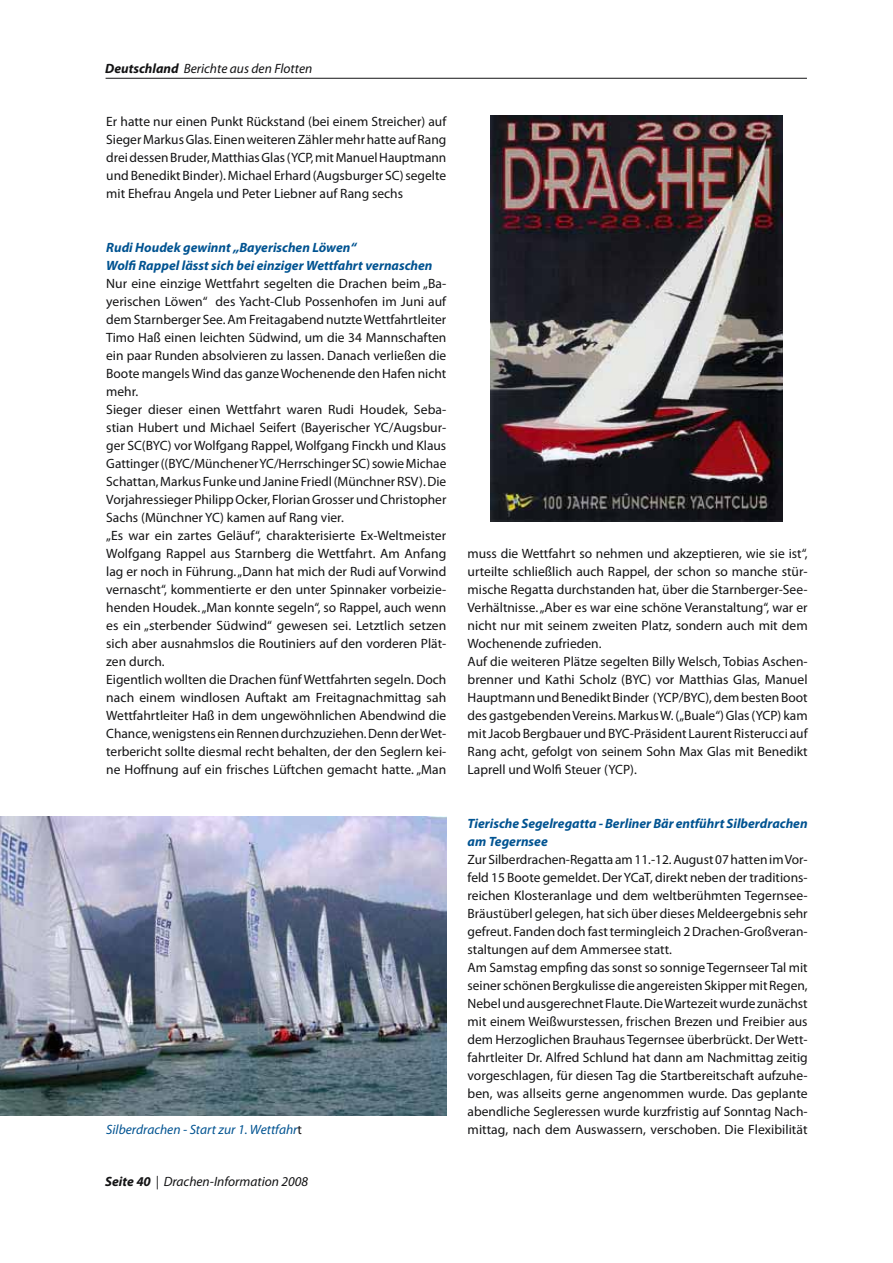
<style>
.page{position:relative;width:893px;height:1263px;background:#fff}
.page>*{position:absolute;margin:0;border:0;box-sizing:border-box;transform-origin:0 0}
.t1{font:13.5px/18px "Myriad Pro";color:#131314}
.t2{font:italic 700 13.5px/18px "Myriad Pro";color:#005391}
.t3{font:italic 13.5px "Myriad Pro";color:#131314}
.t4{font:italic 13.5px "Myriad Pro";color:#005391}
.s1{font-weight:700}
.s2{font-style:normal;color:#131314}
</style>
<div class="page">
<hr style="left:106px;top:78px;width:701px;height:1px;background:#131314">
<img style="left:490px;top:115px;width:292px;height:407px">
<img style="left:0;top:816px;width:446px;height:300px">
<p class="t3" style="left:105px;top:63px;width:209px"><span class="s1">Deutschland</span> Berichte aus den Flotten</p>
<p class="t1" style="left:106px;top:114px;width:342px;text-align:justify">Er hatte nur einen Punkt Rückstand (bei einem Streicher) auf Sieger Markus Glas. Einen weiteren Zähler mehr hatte auf Rang drei dessen Bruder, Matthias Glas (YCP, mit Manuel Hauptmann und Benedikt Binder). Michael Erhard (Augsburger SC) segelte mit Ehefrau Angela und Peter Liebner auf Rang sechs</p>
<p class="t2" style="left:106px;top:240px;width:328px">Rudi Houdek gewinnt „Bayerischen Löwen“<br>Wolfi Rappel lässt sich bei einziger Wettfahrt vernaschen</p>
<p class="t1" style="left:106px;top:275px;width:342px">Nur eine einzige Wettfahrt segelten die Drachen beim „Ba&shy;yerischen Löwen“ des Yacht-Club Possenhofen im Juni auf dem Starnberger See. Am Freitagabend nutzte Wettfahrtleiter Timo Haß einen leichten Südwind, um die 34 Mannschaften ein paar Runden absolvieren zu lassen. Danach verließen die Boote mangels Wind das ganze Wochenende den Hafen nicht mehr.<br>Sieger dieser einen Wettfahrt waren Rudi Houdek, Seba&shy;stian Hubert und Michael Seifert (Bayerischer YC/Augsbur&shy;ger SC(BYC) vor Wolfgang Rappel, Wolfgang Finckh und Klaus Gattinger ((BYC/Münchener YC/Herrschinger SC) sowie Michae Schattan, Markus Funke und Janine Friedl (Münchner RSV). Die Vorjahressieger Philipp Ocker, Florian Grosser und Christopher Sachs (Münchner YC) kamen auf Rang vier.<br>„Es war ein zartes Geläuf“, charakterisierte Ex-Weltmeister Wolfgang Rappel aus Starnberg die Wettfahrt. Am Anfang lag er noch in Führung. „Dann hat mich der Rudi auf Vorwind vernascht“, kommentierte er den unter Spinnaker vorbeizie&shy;henden Houdek. „Man konnte segeln“, so Rappel, auch wenn es ein „sterbender Südwind“ gewesen sei. Letztlich setzen sich aber ausnahmslos die Routiniers auf den vorderen Plät&shy;zen durch.<br>Eigentlich wollten die Drachen fünf Wettfahrten segeln. Doch nach einem windlosen Auftakt am Freitagnachmittag sah Wettfahrtleiter Haß in dem ungewöhnlichen Abendwind die Chance, wenigstens ein Rennen durchzuziehen. Denn der Wet&shy;terbericht sollte diesmal recht behalten, der den Seglern kei&shy;ne Hoffnung auf ein frisches Lüftchen gemacht hatte. „Man</p>
<p class="t1" style="left:467px;top:545px;width:342px">muss die Wettfahrt so nehmen und akzeptieren, wie sie ist“, urteilte schließlich auch Rappel, der schon so manche stür&shy;mische Regatta durchstanden hat, über die Starnberger-See-Verhältnisse. „Aber es war eine schöne Veranstaltung“, war er nicht nur mit seinem zweiten Platz, sondern auch mit dem Wochenende zufrieden.<br>Auf die weiteren Plätze segelten Billy Welsch, Tobias Aschen&shy;brenner und Kathi Scholz (BYC) vor Matthias Glas, Manuel Hauptmann und Benedikt Binder (YCP/BYC), dem besten Boot des gastgebenden Vereins. Markus W. („Buale“) Glas (YCP) kam mit Jacob Bergbauer und BYC-Präsident Laurent Risterucci auf Rang acht, gefolgt von seinem Sohn Max Glas mit Benedikt Laprell und Wolfi Steuer (YCP).</p>
<p class="t2" style="left:468px;top:815px;width:342px">Tierische Segelregatta - Berliner Bär entführt Silberdrachen am Tegernsee</p>
<p class="t1" style="left:467px;top:851px;width:342px">Zur Silberdrachen-Regatta am 11.-12. August 07 hatten im Vor&shy;feld 15 Boote gemeldet. Der YCaT, direkt neben der traditions&shy;reichen Klosteranlage und dem weltberühmten Tegernsee-Bräustüberl gelegen, hat sich über dieses Meldeergebnis sehr gefreut. Fanden doch fast termingleich 2 Drachen-Großveran&shy;staltungen auf dem Ammersee statt.<br>Am Samstag empfing das sonst so sonnige Tegernseer Tal mit seiner schönen Bergkulisse die angereisten Skipper mit Regen, Nebel und ausgerechnet Flaute. Die Wartezeit wurde zunächst mit einem Weißwurstessen, frischen Brezen und Freibier aus dem Herzoglichen Brauhaus Tegernsee überbrückt. Der Wett&shy;fahrtleiter Dr. Alfred Schlund hat dann am Nachmittag zeitig vorgeschlagen, für diesen Tag die Startbereitschaft aufzuhe&shy;ben, was allseits gerne angenommen wurde. Das geplante abendliche Segleressen wurde kurzfristig auf Sonntag Nach-</p>
<p class="t4" style="left:106px;top:1124px;width:197px">Silberdrachen - Start zur 1. Wettfahr<span class="s2">t</span></p>
<p class="t1" style="left:468px;top:1121px;width:341px">mittag, nach dem Auswassern, verschoben. Die Flexibilität</p>
<p class="t3" style="left:105px;top:1176px;width:204px"><span class="s1">Seite 40</span> | Drachen-Information 2008</p>
</div>
